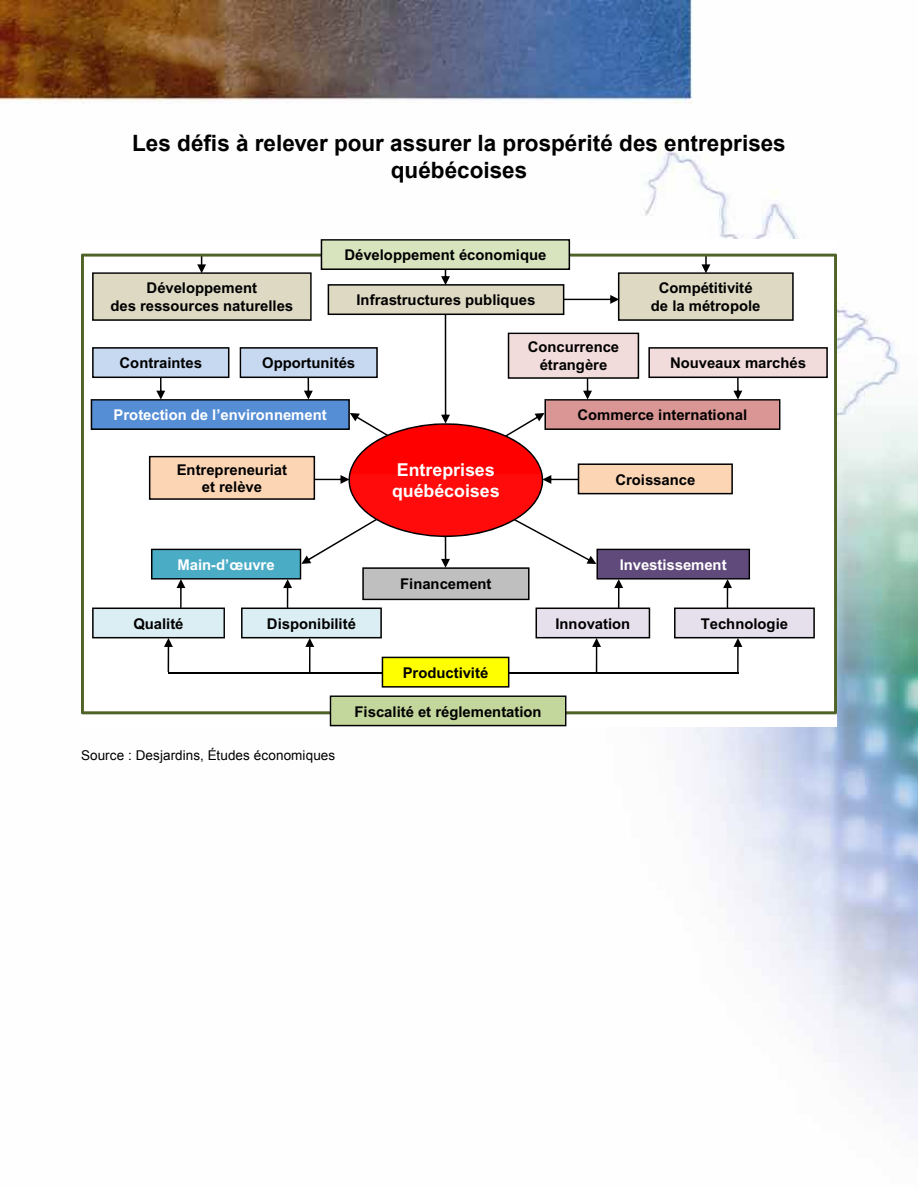
<style>
.page{position:relative;width:918px;height:1188px;background:#fff}
.page>*{position:absolute;margin:0;border:0;box-sizing:border-box;transform-origin:0 0}
.t1{font:700 22.5px/27px "Arial";color:#000;text-align:center}
.t2{font:700 17.7px/21px "Arial";color:#fff}
.t3{font:700 14.85px/17.4px "Arial";color:#000;text-align:center}
.t4{font:700 14.85px "Arial";color:#fff}
.t5{font:13.5px "Arial";letter-spacing:.005em;color:#000}
</style>
<div class="page">
<img style="left:0;top:0;width:918px;height:1123px">
<svg style="left:81px;top:254px;width:756px;height:460px"></svg>
<svg style="left:330px;top:696px;width:236px;height:30px;background:#b3c58e"></svg>
<svg style="left:91px;top:239px;width:737px;height:449px"></svg>
<h1 class="t1" style="left:132px;top:131px;width:655px">Les défis à relever pour assurer la prospérité des entreprises québécoises</h1>
<p class="t3" style="left:345px;top:246px;width:203px">Développement économique</p>
<p class="t3" style="left:357px;top:291px;width:180px">Infrastructures publiques</p>
<p class="t3" style="left:110px;top:280px;width:184px">Développement<br>des ressources naturelles</p>
<p class="t3" style="left:651px;top:280px;width:111px">Compétitivité de la métropole</p>
<p class="t3" style="left:120px;top:354px;width:84px">Contraintes</p>
<p class="t3" style="left:262px;top:354px;width:94px">Opportunités</p>
<p class="t3" style="left:528px;top:338px;width:93px">Concurrence étrangère</p>
<p class="t3" style="left:670px;top:354px;width:137px">Nouveaux marchés</p>
<p class="t4" style="left:114px;top:406px;width:215px">Protection de l’environnement</p>
<p class="t3" style="left:578px;top:406px;width:171px">Commerce international</p>
<p class="t3" style="left:177px;top:461px;width:112px">Entrepreneuriat et relève</p>
<p class="t2" style="left:392px;top:460px;width:109px">Entreprises québécoises</p>
<p class="t3" style="left:615px;top:471px;width:81px">Croissance</p>
<p class="t4" style="left:178px;top:556px;width:99px">Main-d’œuvre</p>
<p class="t4" style="left:620px;top:556px;width:108px">Investissement</p>
<p class="t3" style="left:400px;top:576px;width:93px">Financement</p>
<p class="t3" style="left:133px;top:615px;width:52px">Qualité</p>
<p class="t3" style="left:267px;top:615px;width:90px">Disponibilité</p>
<p class="t3" style="left:555px;top:615px;width:76px">Innovation</p>
<p class="t3" style="left:701px;top:615px;width:89px">Technologie</p>
<p class="t3" style="left:403px;top:664px;width:87px">Productivité</p>
<p class="t5" style="left:81px;top:747px;width:256px">Source : Desjardins, Études économiques</p>
<p class="t3" style="left:355px;top:703px;width:189px">Fiscalité et réglementation</p>
</div>
